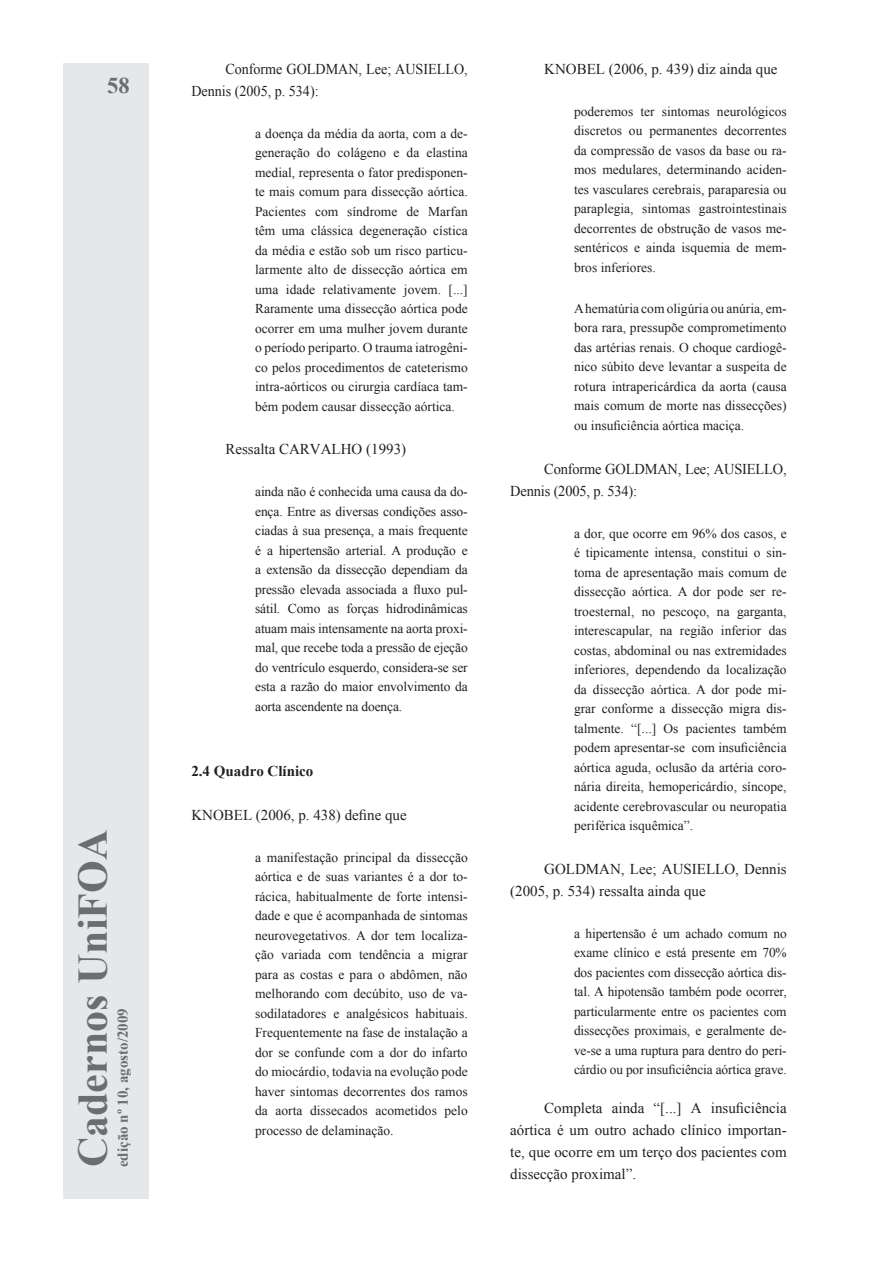
<style>
.page{position:relative;width:893px;height:1263px;background:#fff}
.page>*{position:absolute;margin:0;border:0;box-sizing:border-box;transform-origin:0 0}
.t1{font:700 42px "Times New Roman";color:#6c6d70}
.t2{font:700 22.5px "Times New Roman";color:#6c6d70}
.t3{font:15px/22px "Times New Roman";color:#231f20}
.t4{font:15px/22px "Times New Roman";color:#231f20;scale:.94 1}
.t5{font:15px/22px "Times New Roman";color:#231f20;scale:.96 1}
.t6{font:700 15px "Times New Roman";color:#6c6d70}
.t7{font:700 15px "Times New Roman";color:#231f20}
.t8{font:13.5px/19.5px "Times New Roman";color:#231f20;text-align:justify}
</style>
<div class="page">
<div style="left:64px;top:64px;width:85px;height:1135px;background:#e6e7e9"></div>
<h2 class="t2" style="left:107px;top:70px;width:24px">58</h2>
<h1 class="t1" style="left:64px;top:1167px;width:339px;rotate:-90deg">Cadernos UniFOA</h1>
<p class="t6" style="left:113px;top:1167px;width:161px;rotate:-90deg">edição nº 10, agosto/2009</p>
<p class="t4" style="left:191px;top:58px;width:295px;text-indent:34px">Conforme GOLDMAN, Lee; AUSIELLO,<br>Dennis (2005, p. 534):</p>
<p class="t8" style="left:255px;top:123px;width:214px">a doença da média da aorta, com a de&shy;generação do colágeno e da elastina medial, representa o fator predisponen&shy;te mais comum para dissecção aórtica.<br>Pacientes com síndrome de Marfan têm uma clássica degeneração cística da média e estão sob um risco particu&shy;larmente alto de dissecção aórtica em uma idade relativamente jovem. [...] Raramente uma dissecção aórtica pode ocorrer em uma mulher jovem durante o período periparto. O trauma iatrogêni&shy;co pelos procedimentos de cateterismo intra-aórticos ou cirurgia cardíaca tam&shy;bém podem causar dissecção aórtica.</p>
<p class="t3" style="left:225px;top:438px;width:182px">Ressalta CARVALHO (1993)</p>
<p class="t8" style="left:255px;top:482px;width:214px">ainda não é conhecida uma causa da do&shy;ença. Entre as diversas condições asso&shy;ciadas à sua presença, a mais frequente é a hipertensão arterial. A produção e a extensão da dissecção dependiam da pressão elevada associada a fluxo pul&shy;sátil. Como as forças hidrodinâmicas atuam mais intensamente na aorta proxi&shy;mal, que recebe toda a pressão de ejeção do ventrículo esquerdo, considera-se ser esta a razão do maior envolvimento da aorta ascendente na doença.</p>
<p class="t7" style="left:191px;top:761px;width:124px">2.4 Quadro Clínico</p>
<p class="t3" style="left:191px;top:804px;width:217px">KNOBEL (2006, p. 438) define que</p>
<p class="t8" style="left:255px;top:847px;width:214px">a manifestação principal da dissecção aórtica e de suas variantes é a dor to&shy;rácica, habitualmente de forte intensi&shy;dade e que é acompanhada de sintomas neurovegetativos. A dor tem localiza&shy;ção variada com tendência a migrar para as costas e para o abdômen, não melhorando com decúbito, uso de va&shy;sodilatadores e analgésicos habituais.<br>Frequentemente na fase de instalação a dor se confunde com a dor do infarto do miocárdio, todavia na evolução pode haver sintomas decorrentes dos ramos da aorta dissecados acometidos pelo processo de delaminação.</p>
<p class="t3" style="left:544px;top:58px;width:235px">KNOBEL (2006, p. 439) diz ainda que</p>
<p class="t8" style="left:574px;top:101px;width:214px">poderemos ter sintomas neurológicos discretos ou permanentes decorrentes da compressão de vasos da base ou ra&shy;mos medulares, determinando aciden&shy;tes vasculares cerebrais, paraparesia ou paraplegia, sintomas gastrointestinais decorrentes de obstrução de vasos me&shy;sentéricos e ainda isquemia de mem&shy;bros inferiores.</p>
<p class="t8" style="left:574px;top:298px;width:214px">A hematúria com oligúria ou anúria, em&shy;bora rara, pressupõe comprometimento das artérias renais. O choque cardiogê&shy;nico súbito deve levantar a suspeita de rotura intrapericárdica da aorta (causa mais comum de morte nas dissecções) ou insuficiência aórtica maciça.</p>
<p class="t5" style="left:510px;top:458px;width:289px;text-indent:34px">Conforme GOLDMAN, Lee; AUSIELLO,<br>Dennis (2005, p. 534):</p>
<p class="t8" style="left:574px;top:523px;width:214px">a dor, que ocorre em 96% dos casos, e é tipicamente intensa, constitui o sin&shy;toma de apresentação mais comum de dissecção aórtica. A dor pode ser re&shy;troesternal, no pescoço, na garganta, interescapular, na região inferior das costas, abdominal ou nas extremidades inferiores, dependendo da localização da dissecção aórtica. A dor pode mi&shy;grar conforme a dissecção migra dis&shy;talmente. “[...] Os pacientes também podem apresentar-se com insuficiência aórtica aguda, oclusão da artéria coro&shy;nária direita, hemopericárdio, síncope, acidente cerebrovascular ou neuropatia periférica isquêmica”.</p>
<p class="t3" style="left:510px;top:858px;width:278px;text-indent:34px">GOLDMAN, Lee; AUSIELLO, Dennis (2005, p. 534) ressalta ainda que</p>
<p class="t8" style="left:574px;top:923px;width:214px">a hipertensão é um achado comum no exame clínico e está presente em 70% dos pacientes com dissecção aórtica dis&shy;tal. A hipotensão também pode ocorrer, particularmente entre os pacientes com dissecções proximais, e geralmente de&shy;ve-se a uma ruptura para dentro do peri&shy;cárdio ou por insuficiência aórtica grave.</p>
<p class="t3" style="left:510px;top:1097px;width:278px;text-align:justify;text-indent:34px">Completa ainda “[...] A insuficiência aórtica é um outro achado clínico importan&shy;te, que ocorre em um terço dos pacientes com dissecção proximal”.</p>
</div>
